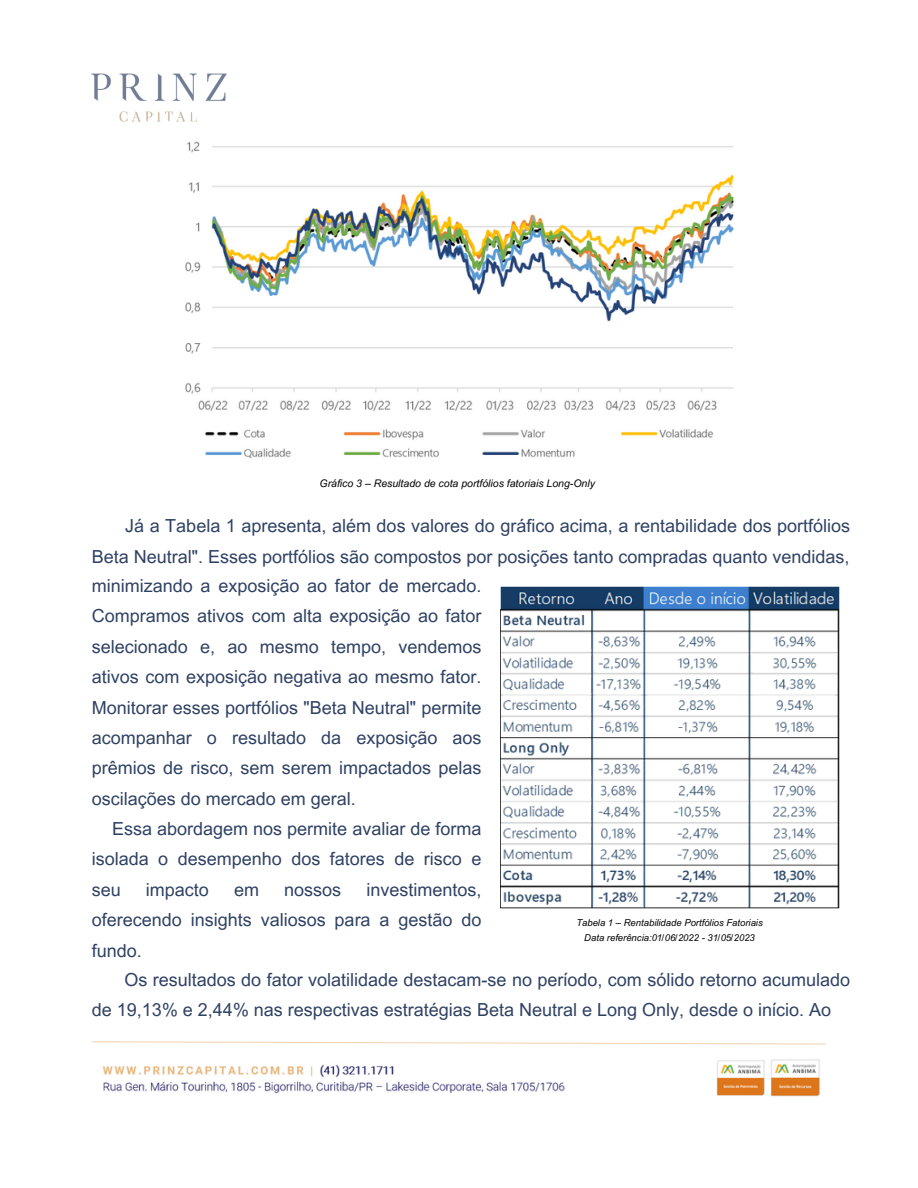
<style>
.page{position:relative;width:918px;height:1188px;background:#fff}
.page>*{position:absolute;margin:0;border:0;box-sizing:border-box;transform-origin:0 0}
.t1{font:18px/30.3px "Arial MT Pro";color:#2f4163;text-align:right}
.t2{font:italic 10.5px "Arial MT Pro";color:#000}
.t3{font:italic 9.45px/15.8px "Arial MT Pro";color:#000;text-align:center}
</style>
<div class="page">
<img style="left:92px;top:73px;width:135px;height:49px">
<svg style="left:92px;top:1041px;width:734px;height:4px"></svg>
<img style="left:102px;top:1059px;width:718px;height:38px">
<img style="left:185px;top:141px;width:549px;height:318px">
<img style="left:500px;top:586px;width:339px;height:323px">
<p class="t2" style="left:320px;top:480px;width:277px">Gráfico 3 – Resultado de cota portfólios fatoriais Long-Only</p>
<h1 class="t1" style="left:92px;top:513px;width:760px">Já a Tabela 1 apresenta, além dos valores do gráfico acima, a rentabilidade dos portfólios<br>Beta Neutral". Esses portfólios são compostos por posições tanto compradas quanto vendidas,</h1>
<p class="t1" style="left:92px;top:573px;width:391px">minimizando a exposição ao fator de mercado.</p>
<p class="t1" style="left:92px;top:603px;width:391px">Compramos ativos com alta exposição ao fator</p>
<p class="t1" style="left:92px;top:634px;width:391px">selecionado e, ao mesmo tempo, vendemos</p>
<p class="t1" style="left:92px;top:664px;width:391px">ativos com exposição negativa ao mesmo fator.</p>
<p class="t1" style="left:92px;top:694px;width:391px">Monitorar esses portfólios "Beta Neutral" permite</p>
<p class="t1" style="left:92px;top:725px;width:391px">acompanhar o resultado da exposição aos</p>
<p class="t1" style="left:92px;top:755px;width:391px">prêmios de risco, sem serem impactados pelas</p>
<p class="t1" style="left:92px;top:785px;width:266px">oscilações do mercado em geral.</p>
<p class="t1" style="left:112px;top:816px;width:371px">Essa abordagem nos permite avaliar de forma</p>
<p class="t1" style="left:92px;top:846px;width:391px">isolada o desempenho dos fatores de risco e</p>
<p class="t1" style="left:92px;top:877px;width:31px">seu</p>
<p class="t1" style="left:146px;top:877px;width:65px">impacto</p>
<p class="t1" style="left:234px;top:877px;width:27px">em</p>
<p class="t1" style="left:284px;top:877px;width:59px">nossos</p>
<p class="t1" style="left:92px;top:877px;width:391px;text-align:justify;text-indent:275px">investimentos, oferecendo insights valiosos para a gestão do fundo.</p>
<h1 class="t1" style="left:92px;top:967px;width:760px;text-align:left;text-indent:33px">Os resultados do fator volatilidade destacam-se no período, com sólido retorno acumulado de 19,13% e 2,44% nas respectivas estratégias Beta Neutral e Long Only, desde o início. Ao</h1>
<p class="t3" style="left:576px;top:916px;width:188px">Tabela 1 – Rentabilidade Portfólios Fatoriais<br>Data referência:01/06/2022 - 31/05/2023</p>
</div>
